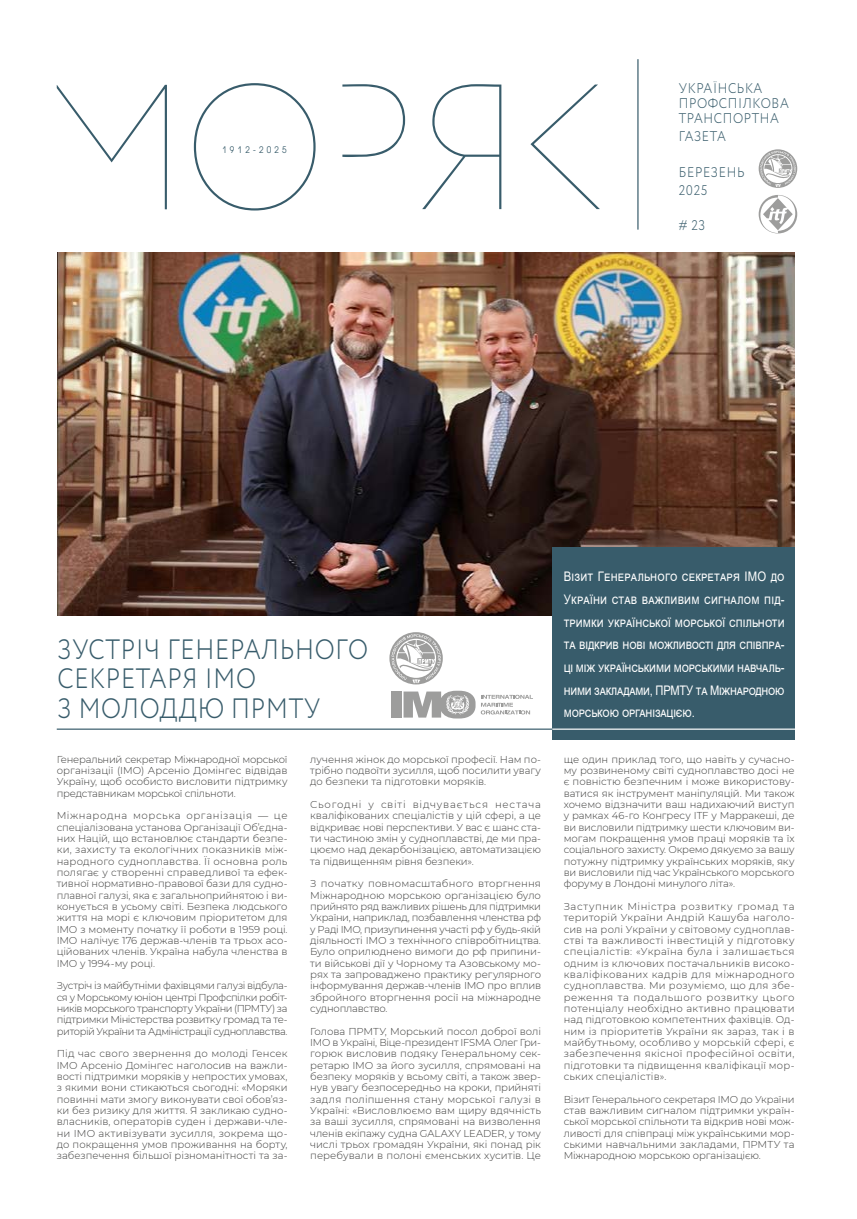
<style>
.page{position:relative;width:857px;height:1219px;background:#fff}
.page>*{position:absolute;margin:0;border:0;box-sizing:border-box;transform-origin:0 0}
.t1{font:300 28px/30px "Circe";letter-spacing:.03em;color:#385c6b;scale:.88 1}
.t2{font:300 14px/15.3px "Circe";letter-spacing:.05em;color:#385c6b;scale:.9 1}
.t3{font:13.2px/22.7px "Arial";letter-spacing:-.015em;color:#fff;text-align:justify;scale:.86 1}
.t4{font:300 10px/11.3px "Montserrat";letter-spacing:-.005em;color:#3c3c3b;text-align:justify}
.t5{font:9px "Avant Garde Gothic C";letter-spacing:.4em;color:#385c6b;scale:.9 1}
</style>
<div class="page">
<hr style="left:637px;top:59px;width:1px;height:171px;background:#385c6b">
<svg style="left:758px;top:195px;width:40px;height:38px"></svg>
<svg style="left:758px;top:149px;width:38px;height:39px"></svg>
<svg style="left:342px;top:84px;width:63px;height:73px"></svg>
<svg style="left:194px;top:83px;width:121px;height:128px"></svg>
<svg style="left:422px;top:84px;width:79px;height:125px"></svg>
<svg style="left:530px;top:85px;width:69px;height:124px"></svg>
<svg style="left:57px;top:85px;width:110px;height:124px"></svg>
<img style="left:57px;top:252px;width:737px;height:363px">
<div style="left:552px;top:547px;width:242px;height:193px;background:#385c6b"></div>
<hr style="left:551px;top:729px;width:247px;height:1px;background:#fff">
<hr style="left:57px;top:729px;width:495px;height:1px;background:#385c6b">
<svg style="left:389px;top:632px;width:53px;height:52px"></svg>
<div style="left:391px;top:691px;width:10px;height:27px;background:#9d9d9c"></div>
<svg style="left:403px;top:691px;width:129px;height:27px"></svg>
<p class="t5" style="left:222px;top:144px;width:73px">1912-2025</p>
<h2 class="t2" style="left:678px;top:81px;width:124px">УКРАЇНСЬКА<br>ПРОФСПІЛКОВА<br>ТРАНСПОРТНА</h2>
<h2 class="t2" style="left:678px;top:129px;width:54px">ГАЗЕТА</h2>
<h2 class="t2" style="left:678px;top:164px;width:74px;line-height:17.8px">БЕРЕЗЕНЬ<br>2025</h2>
<h2 class="t2" style="left:678px;top:218px;width:31px"># 23</h2>
<h1 class="t1" style="left:58px;top:635px;width:354px">ЗУСТРІЧ ГЕНЕРАЛЬНОГО<br>СЕКРЕТАРЯ IMO<br>З МОЛОДДЮ ПРМТУ</h1>
<p class="t4" style="left:57px;top:753px;width:232px">Генеральний секретар Міжнародної морської організації (IMO) Арсеніо Домінгес відвідав Україну, щоб особисто висловити підтримку представникам морської спільноти.</p>
<p class="t4" style="left:57px;top:810px;width:232px">Міжнародна морська організація — це спеціалізована установа Організації Об’єдна&shy;них Націй, що встановлює стандарти безпе&shy;ки, захисту та екологічних показників між&shy;народного судноплавства. Її основна роль полягає у створенні справедливої та ефек&shy;тивної нормативно-правової бази для судно&shy;плавної галузі, яка є загальноприйнятою і ви&shy;конується в усьому світі. Безпека людського життя на морі є ключовим пріоритетом для ІМО з моменту початку її роботи в 1959 році.<br>ІМО налічує 176 держав-членів та трьох асо&shy;ційованих членів. Україна набула членства в ІМО у 1994-му році.</p>
<p class="t4" style="left:57px;top:980px;width:232px">Зустріч із майбутніми фахівцями галузі відбула&shy;ся у Морському юніон центрі Профспілки робіт&shy;ників морського транспорту України (ПРМТУ) за підтримки Міністерства розвитку громад та те&shy;риторій України та Адміністрації судноплавства.</p>
<p class="t4" style="left:57px;top:1048px;width:232px">Під час свого звернення до молоді Генсек IMO Арсеніо Домінгес наголосив на важли&shy;вості підтримки моряків у непростих умовах, з якими вони стикаються сьогодні: «Моряки повинні мати змогу виконувати свої обов’яз&shy;ки без ризику для життя. Я закликаю судно&shy;власників, операторів суден і держави-чле&shy;ни IMO активізувати зусилля, зокрема що&shy;до покращення умов проживання на борту, забезпечення більшої різноманітності та за-</p>
<p class="t4" style="left:310px;top:753px;width:232px">лучення жінок до морської професії. Нам по&shy;трібно подвоїти зусилля, щоб посилити увагу до безпеки та підготовки моряків.</p>
<p class="t4" style="left:310px;top:798px;width:232px">Сьогодні у світі відчувається нестача кваліфікованих спеціалістів у цій сфері, а це відкриває нові перспективи. У вас є шанс ста&shy;ти частиною змін у судноплавстві, де ми пра&shy;цюємо над декарбонізацією, автоматизацією та підвищенням рівня безпеки».</p>
<p class="t4" style="left:310px;top:878px;width:232px">З початку повномасштабного вторгнення Міжнародною морською організацією було прийнято ряд важливих рішень для підтримки України, наприклад, позбавлення членства рф у Раді ІМО, призупинення участі рф у будь-якій діяльності ІМО з технічного співробітництва.<br>Було оприлюднено вимоги до рф припини&shy;ти військові дії у Чорному та Азовському мо&shy;рях та запроваджено практику регулярного інформування держав-членів ІМО про вплив збройного вторгнення росії на міжнародне судноплавство.</p>
<p class="t4" style="left:310px;top:1025px;width:232px;text-align:left">Голова ПРМТУ, Морський посол доброї волі IMO в Україні, Віце-президент IFSMA Олег Гри&shy;горюк висловив подяку Генеральному сек&shy;ретарю ІМО за його зусилля, спрямовані на безпеку моряків у всьому світі, а також звер&shy;нув увагу безпосередньо на кроки, прийняті задля поліпшення стану морської галузі в Україні: «Висловлюємо вам щиру вдячність за ваші зусилля, спрямовані на визволення членів екіпажу судна GALAXY LEADER, у тому числі трьох громадян України, які понад рік перебували в полоні єменських хуситів. Це</p>
<p class="t3" style="left:563px;top:565px;width:258px">Візит Генерального секретаря IMO до України став важливим сигналом під&shy;тримки української морської спільноти та відкрив нові можливості для співпра&shy;ці між українськими морськими навчаль&shy;ними закладами, ПРМТУ та Міжнародною морською організацією.</p>
<p class="t4" style="left:563px;top:753px;width:232px">ще один приклад того, що навіть у сучасно&shy;му розвиненому світі судноплавство досі не є повністю безпечним і може використову&shy;ватися як інструмент маніпуляцій. Ми також хочемо відзначити ваш надихаючий виступ у рамках 46-го Конгресу ITF у Марракеші, де ви висловили підтримку шести ключовим ви&shy;могам покращення умов праці моряків та їх соціального захисту. Окремо дякуємо за вашу потужну підтримку українських моряків, яку ви висловили під час Українського морського форуму в Лондоні минулого літа».</p>
<p class="t4" style="left:563px;top:900px;width:232px">Заступник Міністра розвитку громад та територій України Андрій Кашуба наголо&shy;сив на ролі України у світовому судноплав&shy;стві та важливості інвестицій у підготовку спеціалістів: «Україна була і залишається одним із ключових постачальників високо&shy;кваліфікованих кадрів для міжнародного судноплавства. Ми розуміємо, що для збе&shy;реження та подальшого розвитку цього потенціалу необхідно активно працювати над підготовкою компетентних фахівців. Од&shy;ним із пріоритетів України як зараз, так і в майбутньому, особливо у морській сфері, є забезпечення якісної професійної освіти, підготовки та підвищення кваліфікації мор&shy;ських спеціалістів».</p>
<p class="t4" style="left:563px;top:1093px;width:232px">Візит Генерального секретаря IMO до України став важливим сигналом підтримки україн&shy;ської морської спільноти та відкрив нові мож&shy;ливості для співпраці між українськими мор&shy;ськими навчальними закладами, ПРМТУ та Міжнародною морською організацією.</p>
</div>
